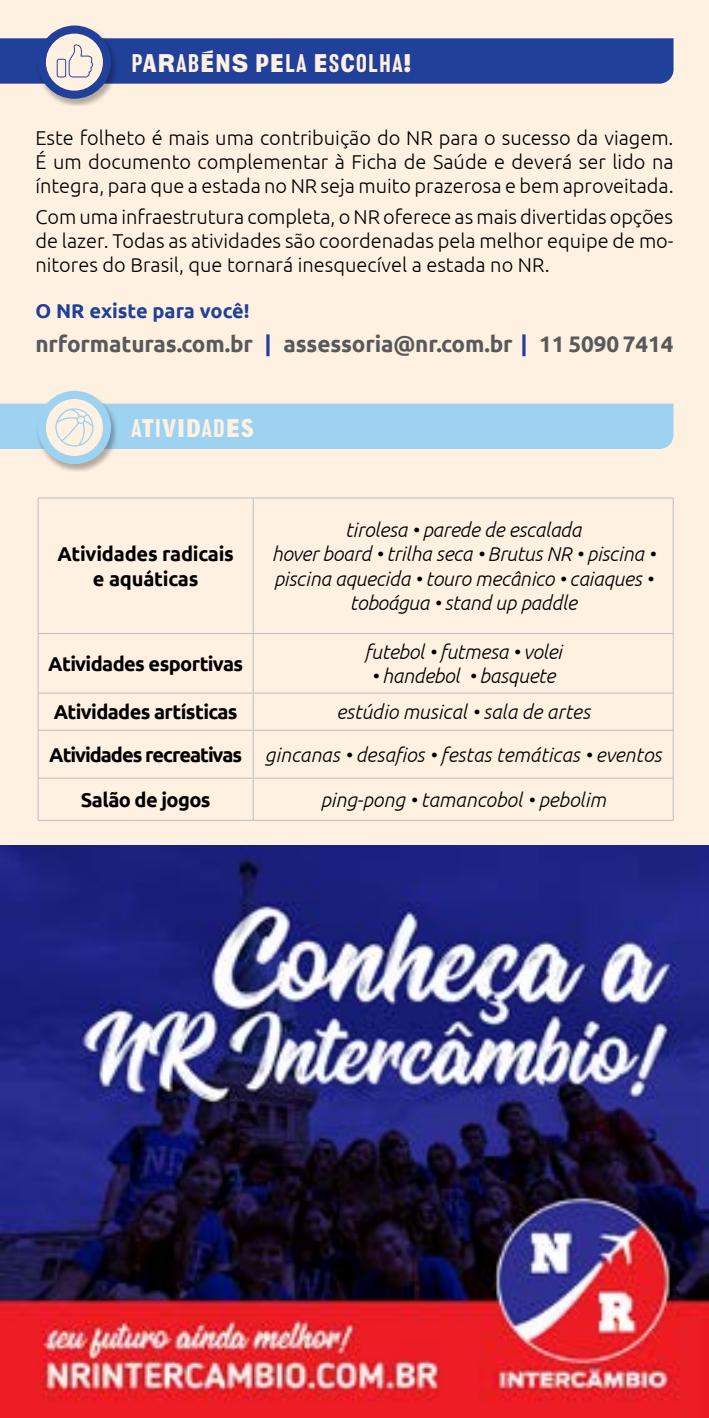
<style>
.page{position:relative;width:709px;height:1418px;background:#fff}
.page>*{position:absolute;margin:0;border:0;box-sizing:border-box;transform-origin:0 0}
.t1{font:27.5px "Local Gothic";letter-spacing:.025em;color:#fff1e2}
.t2{font:700 22.5px "Ubuntu";letter-spacing:-.005em;color:#58595b}
.t3{font:300 20px/24px "Ubuntu";color:#000;text-align:justify}
.t4{font:italic 300 20px/24px "Ubuntu";letter-spacing:-.01em;color:#000;text-align:center}
.t5{font:700 20px "Ubuntu";letter-spacing:-.03em;color:#000}
.t6{font:700 20px/24px "Ubuntu";letter-spacing:-.01em;color:#000;text-align:center}
.t7{font:700 20px "Ubuntu";color:#21409a}
.s1{color:#21409a}
.s2{font-weight:700;font-style:normal}
</style>
<div class="page">
<div style="left:0;top:0;width:709px;height:845px;background:#fff1e2"></div>
<div style="left:36px;top:26px;width:80px;height:80px;background:#000;opacity:.3"></div>
<div style="left:38px;top:26px;width:73px;height:73px;background:#21409a;border-radius:50%"></div>
<div style="left:46px;top:34px;width:57px;height:57px;background:#fff1e2;border-radius:50%"></div>
<svg style="left:0;top:38px;width:673px;height:46px;background:#334e9f"></svg>
<div style="left:36px;top:391px;width:80px;height:80px;background:#000;opacity:.3"></div>
<div style="left:38px;top:391px;width:73px;height:73px;background:#9ed2f1;border-radius:50%"></div>
<div style="left:46px;top:399px;width:57px;height:57px;background:#fff1e2;border-radius:50%"></div>
<div style="left:39px;top:498px;width:633px;height:322px;background:#fff1e2"></div>
<hr style="left:38px;top:497px;width:215px;height:1px;background:#bcbec0">
<hr style="left:38px;top:498px;width:1px;height:135px;background:#bcbec0">
<hr style="left:253px;top:497px;width:420px;height:1px;background:#bcbec0">
<hr style="left:253px;top:498px;width:1px;height:135px;background:#bcbec0">
<hr style="left:672px;top:498px;width:1px;height:135px;background:#bcbec0">
<hr style="left:38px;top:633px;width:215px;height:1px;background:#bcbec0">
<hr style="left:38px;top:634px;width:1px;height:58px;background:#bcbec0">
<hr style="left:253px;top:633px;width:420px;height:1px;background:#bcbec0">
<hr style="left:253px;top:634px;width:1px;height:58px;background:#bcbec0">
<hr style="left:672px;top:634px;width:1px;height:58px;background:#bcbec0">
<hr style="left:38px;top:692px;width:215px;height:1px;background:#bcbec0">
<hr style="left:38px;top:693px;width:1px;height:37px;background:#bcbec0">
<hr style="left:253px;top:692px;width:420px;height:1px;background:#bcbec0">
<hr style="left:253px;top:693px;width:1px;height:37px;background:#bcbec0">
<hr style="left:672px;top:693px;width:1px;height:37px;background:#bcbec0">
<hr style="left:38px;top:729px;width:215px;height:1px;background:#bcbec0">
<hr style="left:38px;top:730px;width:1px;height:47px;background:#bcbec0">
<hr style="left:253px;top:729px;width:420px;height:1px;background:#bcbec0">
<hr style="left:253px;top:730px;width:1px;height:47px;background:#bcbec0">
<hr style="left:672px;top:730px;width:1px;height:47px;background:#bcbec0">
<hr style="left:38px;top:777px;width:215px;height:1px;background:#bcbec0">
<hr style="left:38px;top:778px;width:1px;height:42px;background:#bcbec0">
<hr style="left:253px;top:777px;width:420px;height:1px;background:#bcbec0">
<hr style="left:253px;top:778px;width:1px;height:42px;background:#bcbec0">
<hr style="left:672px;top:778px;width:1px;height:42px;background:#bcbec0">
<hr style="left:38px;top:820px;width:215px;height:1px;background:#bcbec0">
<hr style="left:253px;top:820px;width:420px;height:1px;background:#bcbec0">
<svg style="left:0;top:403px;width:673px;height:46px;background:#a5d4ef"></svg>
<img style="left:0;top:845px;width:709px;height:572px">
<h1 class="t1" style="left:131px;top:47px;width:282px">PARABÉNS PELA ESCOLHA!</h1>
<p class="t3" style="left:35px;top:126px;width:639px">Este folheto é mais uma contribuição do NR para o sucesso da viagem.<br>É um documento complementar à Ficha de Saúde e deverá ser lido na íntegra, para que a estada no NR seja muito prazerosa e bem aproveitada.</p>
<p class="t3" style="left:35px;top:205px;width:639px">Com uma infraestrutura completa, o NR oferece as mais divertidas opções de lazer. Todas as atividades são coordenadas pela melhor equipe de mo&shy;nitores do Brasil, que tornará inesquecível a estada no NR.</p>
<p class="t7" style="left:35px;top:298px;width:216px">O NR existe para você!</p>
<p class="t2" style="left:35px;top:330px;width:639px">nrformaturas.com.br <span class="s1">|</span> assessoria@nr.com.br <span class="s1">|</span> 11 5090 7414</p>
<h1 class="t1" style="left:131px;top:412px;width:124px">ATIVIDADES</h1>
<p class="t6" style="left:57px;top:542px;width:178px">Atividades radicais e aquáticas</p>
<p class="t5" style="left:48px;top:651px;width:196px">Atividades esportivas</p>
<p class="t4" style="left:272px;top:518px;width:384px">tirolesa • parede de escalada<br>hover board • trilha seca • Brutus NR • piscina • piscina aquecida • touro mecânico • caiaques • toboágua • stand up paddle</p>
<p class="t4" style="left:364px;top:639px;width:199px">futebol • futmesa • volei</p>
<p class="t4" style="left:371px;top:663px;width:186px">• handebol • basquete</p>
<p class="t5" style="left:54px;top:700px;width:185px">Atividades artísticas</p>
<p class="t4" style="left:49px;top:690px;width:614px;line-height:42.5px;text-align:left;text-indent:287px">estúdio musical • sala de artes<br><span class="s2">Atividades recreativas</span> gincanas • desafios • festas temáticas • eventos</p>
<p class="t5" style="left:81px;top:787px;width:131px">Salão de jogos</p>
<p class="t4" style="left:320px;top:787px;width:287px">ping-pong • tamancobol • pebolim</p>
</div>
